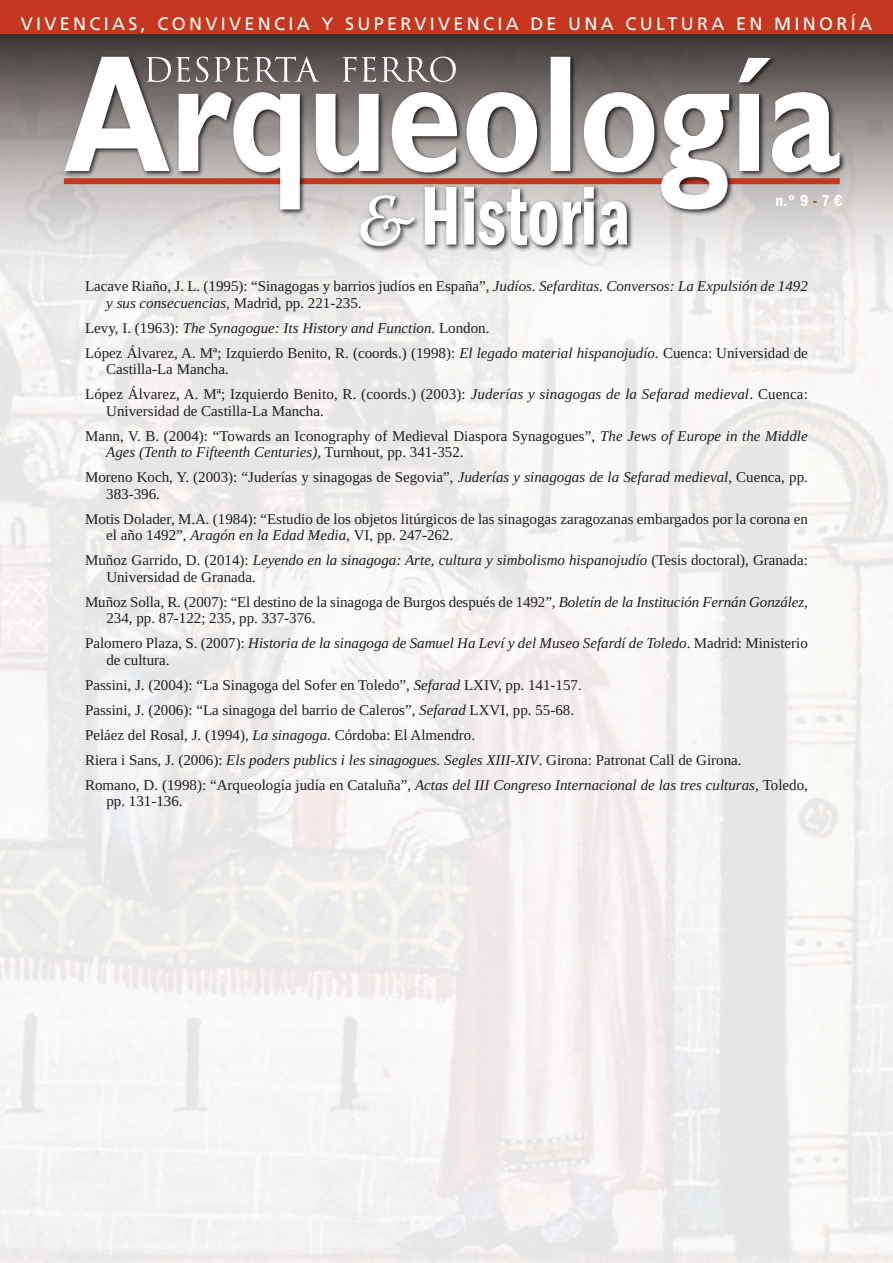
<style>
.page{position:relative;width:893px;height:1263px;background:#fff}
.page>*{position:absolute;margin:0;border:0;box-sizing:border-box;transform-origin:0 0}
.t1{font:18px "Frutiger LT Std";letter-spacing:.185em;color:#fff}
.t2{font:600 condensed 16.5px "Franklin Gothic LT";color:#fff}
.t3{font:15px/25px "Liberation Serif";color:#1f1e21}
.t4{font:italic 15px/25px "Liberation Serif";color:#1f1e21}
.s1{color:#c5381f}
.s2{font-style:italic}
.s3{font-style:normal}
</style>
<div class="page">
<svg style="left:0;top:34px;width:893px;height:246px;background:#b4b1b0"></svg>
<img style="left:59px;top:52px;width:791px;height:169px">
<svg style="left:64px;top:57px;width:775px;height:152px"></svg>
<svg style="left:146px;top:57px;width:310px;height:25px;background:#7f7a79"></svg>
<div style="left:0;top:0;width:893px;height:34px;background:#c5381f"></div>
<img style="left:420px;top:182px;width:218px;height:75px">
<svg style="left:425px;top:187px;width:202px;height:58px"></svg>
<img style="left:355px;top:190px;width:70px;height:67px">
<svg style="left:360px;top:195px;width:54px;height:51px"></svg>
<p class="t1" style="left:21px;top:16px;width:853px">VIVENCIAS, CONVIVENCIA Y SUPERVIVENCIA DE UNA CULTURA EN MINORÍA</p>
<p class="t2" style="left:776px;top:191px;width:69px">n.º 9 <span class="s1">-</span> 7 €</p>
<p class="t3" style="left:106px;top:278px;width:703px;line-height:16.5px;text-indent:-21px">Lacave Riaño, J. L. (1995): “Sinagogas y barrios judíos en España”, <span class="s2">Judíos. Sefarditas. Conversos: La Expulsión de 1492 y sus consecuencias,</span> Madrid, pp. 221-235.</p>
<p class="t3" style="left:85px;top:315px;width:724px">Levy, I. (1963): <span class="s2">The Synagogue: Its History and Function</span>. London.<br>López Álvarez, A. Mª; Izquierdo Benito, R. (coords.) (1998): <span class="s2">El legado material hispanojudío.</span> Cuenca: Universidad de</p>
<p class="t3" style="left:85px;top:356px;width:724px;text-indent:21px">Castilla-La Mancha.<br>López Álvarez, A. Mª; Izquierdo Benito, R. (coords.) (2003): <span class="s2">Juderías y sinagogas de la Sefarad medieval</span>. Cuenca:</p>
<p class="t3" style="left:85px;top:398px;width:724px;text-indent:21px">Universidad de Castilla-La Mancha.<br>Mann, V. B. (2004): “Towards an Iconography of Medieval Diaspora Synagogues”, <span class="s2">The Jews of Europe in the Middle</span></p>
<p class="t3" style="left:85px;top:439px;width:724px;text-indent:21px"><span class="s2">Ages (Tenth to Fifteenth Centuries)</span>, Turnhout, pp. 341-352.<br>Moreno Koch, Y. (2003): “Juderías y sinagogas de Segovia”, <span class="s2">Juderías y sinagogas de la Sefarad medieval</span>, Cuenca, pp.</p>
<p class="t3" style="left:85px;top:481px;width:724px;text-indent:21px">383-396.<br>Motis Dolader, M.A. (1984): “Estudio de los objetos litúrgicos de las sinagogas zaragozanas embargados por la corona en</p>
<p class="t4" style="left:85px;top:522px;width:724px;text-indent:21px"><span class="s3">el año 1492”,</span> Aragón en la Edad Media, <span class="s3">VI, pp. 247-262.<br>Muñoz Garrido, D. (2014):</span> Leyendo en la sinagoga: Arte, cultura y simbolismo hispanojudío <span class="s3">(Tesis doctoral), Granada:</span></p>
<p class="t3" style="left:85px;top:564px;width:724px;text-indent:21px">Universidad de Granada.<br>Muñoz Solla, R. (2007): “El destino de la sinagoga de Burgos después de 1492”, <span class="s2">Boletín de la Institución Fernán González</span>,</p>
<p class="t3" style="left:85px;top:605px;width:724px;text-indent:21px">234, pp. 87-122; 235, pp. 337-376.<br>Palomero Plaza, S. (2007): <span class="s2">Historia de la sinagoga de Samuel Ha Leví y del Museo Sefardí de Toledo</span>. Madrid: Ministerio</p>
<p class="t3" style="left:85px;top:647px;width:724px;text-indent:21px">de cultura.<br>Passini, J. (2004): “La Sinagoga del Sofer en Toledo”, <span class="s2">Sefarad</span> LXIV, pp. 141-157.<br>Passini, J. (2006): “La sinagoga del barrio de Caleros”, <span class="s2">Sefarad</span> LXVI, pp. 55-68.<br>Peláez del Rosal, J. (1994), <span class="s2">La sinagoga</span>. Córdoba: El Almendro.<br>Riera i Sans, J. (2006): <span class="s2">Els poders publics i les sinagogues. Segles XIII-XIV</span>. Girona: Patronat Call de Girona.<br>Romano, D. (1998): “Arqueología judía en Cataluña”, <span class="s2">Actas del III Congreso Internacional de las tres culturas,</span> Toledo,</p>
<p class="t3" style="left:106px;top:788px;width:78px">pp. 131-136.</p>
</div>
